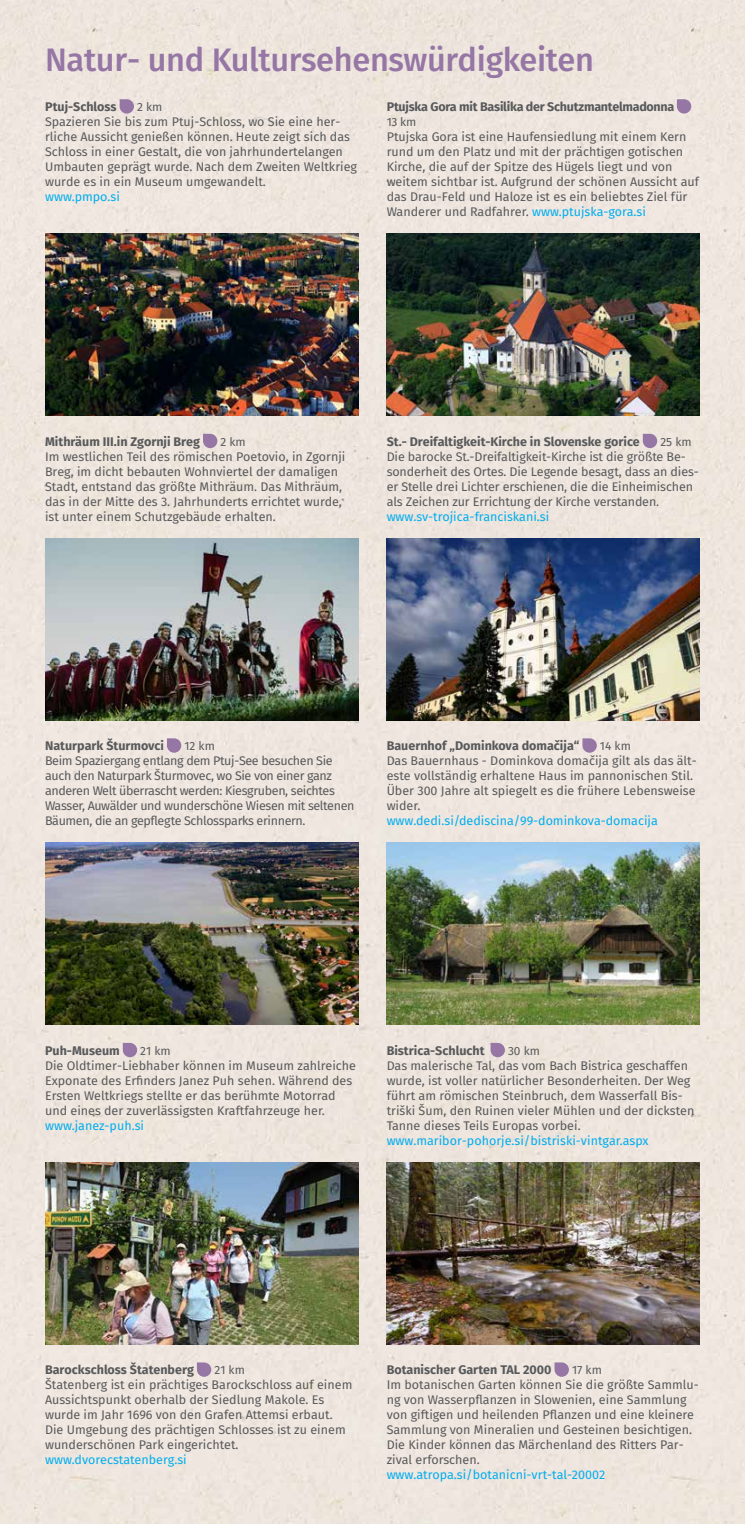
<style>
.page{position:relative;width:745px;height:1524px;background:#fff}
.page>*{position:absolute;margin:0;border:0;box-sizing:border-box;transform-origin:0 0}
.t1{font:500 32.5px "Fira Sans";letter-spacing:-.01em;color:#9576a5}
.t2{font:12.5px/15px "Fira Sans";color:#58595b}
.t3{font:12.5px/15px "Fira Sans";letter-spacing:-.03em;color:#58595b}
.t4{font:12.5px "Fira Sans";color:#00aeef}
.t5{font:700 12.5px "Fira Sans";color:#58595b}
.t6{font:700 12.5px "Fira Sans";letter-spacing:-.02em;color:#58595b}
.t7{font:11.88px "Fira Sans";color:#58595b}
.s1{color:#00aeef}
</style>
<div class="page">
<div style="left:0;top:0;width:744px;height:1524px;background:#eee6de"></div>
<svg style="left:119px;top:99px;width:15px;height:15px"></svg>
<img style="left:45px;top:234px;width:313px;height:182px">
<svg style="left:203px;top:434px;width:14px;height:14px"></svg>
<img style="left:45px;top:538px;width:313px;height:182px">
<svg style="left:167px;top:738px;width:14px;height:15px"></svg>
<img style="left:45px;top:843px;width:313px;height:182px">
<svg style="left:123px;top:1043px;width:14px;height:14px"></svg>
<img style="left:45px;top:1162px;width:313px;height:182px">
<svg style="left:197px;top:1362px;width:14px;height:14px"></svg>
<svg style="left:676px;top:99px;width:14px;height:15px"></svg>
<img style="left:386px;top:234px;width:313px;height:182px">
<svg style="left:642px;top:434px;width:14px;height:14px"></svg>
<img style="left:386px;top:538px;width:313px;height:182px">
<svg style="left:582px;top:738px;width:14px;height:15px"></svg>
<img style="left:386px;top:843px;width:313px;height:182px">
<svg style="left:490px;top:1043px;width:14px;height:14px"></svg>
<img style="left:386px;top:1162px;width:313px;height:182px">
<svg style="left:554px;top:1362px;width:14px;height:14px"></svg>
<h1 class="t1" style="left:45px;top:36px;width:550px">Natur- und Kultursehenswürdigkeiten</h1>
<p class="t5" style="left:45px;top:98px;width:73px">Ptuj-Schloss</p>
<p class="t7" style="left:137px;top:99px;width:27px">2 km</p>
<p class="t2" style="left:45px;top:115px;width:313px">Spazieren Sie bis zum Ptuj-Schloss, wo Sie eine her&shy;rliche Aussicht genießen können. Heute zeigt sich das Schloss in einer Gestalt, die von jahrhundertelangen Umbauten geprägt wurde. Nach dem Zweiten Weltkrieg wurde es in ein Museum umgewandelt.</p>
<p class="t4" style="left:45px;top:188px;width:76px">www.pmpo.si</p>
<p class="t6" style="left:386px;top:98px;width:289px">Ptujska Gora mit Basilika der Schutzmantelmadonna</p>
<p class="t7" style="left:386px;top:114px;width:31px">13 km</p>
<p class="t2" style="left:386px;top:130px;width:313px">Ptujska Gora ist eine Haufensiedlung mit einem Kern rund um den Platz und mit der prächtigen gotischen Kirche, die auf der Spitze des Hügels liegt und von weitem sichtbar ist. Aufgrund der schönen Aussicht auf das Drau-Feld und Haloze ist es ein beliebtes Ziel für Wanderer und Radfahrer. <span class="s1">www.ptujska-gora.si</span></p>
<p class="t5" style="left:45px;top:432px;width:156px">Mithräum III.in Zgornji Breg</p>
<p class="t7" style="left:220px;top:433px;width:27px">2 km</p>
<p class="t2" style="left:45px;top:450px;width:302px">Im westlichen Teil des römischen Poetovio, in Zgornji Breg, im dicht bebauten Wohnviertel der damaligen Stadt, entstand das größte Mithräum. Das Mithräum, das in der Mitte des 3. Jahrhunderts errichtet wurde, ist unter einem Schutzgebäude erhalten.</p>
<p class="t5" style="left:386px;top:432px;width:254px">St.- Dreifaltigkeit-Kirche in Slovenske gorice</p>
<p class="t7" style="left:660px;top:433px;width:33px">25 km</p>
<p class="t2" style="left:386px;top:450px;width:313px">Die barocke St.-Dreifaltigkeit-Kirche ist die größte Be&shy;sonderheit des Ortes. Die Legende besagt, dass an dies&shy;er Stelle drei Lichter erschienen, die die Einheimischen als Zeichen zur Errichtung der Kirche verstanden.</p>
<p class="t4" style="left:386px;top:507px;width:164px">www.sv-trojica-franciskani.si</p>
<p class="t5" style="left:45px;top:737px;width:120px">Naturpark Šturmovci</p>
<p class="t7" style="left:184px;top:738px;width:32px">12 km</p>
<p class="t3" style="left:45px;top:754px;width:311px">Beim Spaziergang entlang dem Ptuj-See besuchen Sie auch den Naturpark Šturmovec, wo Sie von einer ganz anderen Welt überrascht werden: Kiesgruben, seichtes Wasser, Auwälder und wunderschöne Wiesen mit seltenen Bäumen, die an gepflegte Schlossparks erinnern.</p>
<p class="t5" style="left:386px;top:737px;width:194px">Bauernhof „Dominkova domačija“</p>
<p class="t7" style="left:599px;top:738px;width:32px">14 km</p>
<p class="t2" style="left:386px;top:754px;width:311px">Das Bauernhaus - Dominkova domačija gilt als das ält&shy;este vollständig erhaltene Haus im pannonischen Stil.<br>Über 300 Jahre alt spiegelt es die frühere Lebensweise wider.</p>
<p class="t4" style="left:386px;top:812px;width:272px">www.dedi.si/dediscina/99-dominkova-domacija</p>
<p class="t5" style="left:45px;top:1041px;width:76px">Puh-Museum</p>
<p class="t7" style="left:140px;top:1042px;width:32px">21 km</p>
<p class="t2" style="left:45px;top:1059px;width:312px">Die Oldtimer-Liebhaber können im Museum zahlreiche Exponate des Erfinders Janez Puh sehen. Während des Ersten Weltkriegs stellte er das berühmte Motorrad und eines der zuverlässigsten Kraftfahrzeuge her.</p>
<p class="t4" style="left:45px;top:1116px;width:100px">www.janez-puh.si</p>
<p class="t5" style="left:386px;top:1041px;width:99px">Bistrica-Schlucht</p>
<p class="t7" style="left:507px;top:1042px;width:33px">30 km</p>
<p class="t2" style="left:386px;top:1059px;width:309px">Das malerische Tal, das vom Bach Bistrica geschaffen wurde, ist voller natürlicher Besonderheiten. Der Weg führt am römischen Steinbruch, dem Wasserfall Bis&shy;triški Šum, den Ruinen vieler Mühlen und der dicksten Tanne dieses Teils Europas vorbei.</p>
<p class="t4" style="left:386px;top:1131px;width:263px">www.maribor-pohorje.si/bistriski-vintgar.aspx</p>
<p class="t5" style="left:45px;top:1361px;width:150px">Barockschloss Štatenberg</p>
<p class="t7" style="left:214px;top:1362px;width:32px">21 km</p>
<p class="t2" style="left:45px;top:1378px;width:308px">Štatenberg ist ein prächtiges Barockschloss auf einem Aussichtspunkt oberhalb der Siedlung Makole. Es wurde im Jahr 1696 von den Grafen Attemsi erbaut.<br>Die Umgebung des prächtigen Schlosses ist zu einem wunderschönen Park eingerichtet.</p>
<p class="t4" style="left:45px;top:1451px;width:143px">www.dvorecstatenberg.si</p>
<p class="t5" style="left:386px;top:1361px;width:166px">Botanischer Garten TAL 2000</p>
<p class="t7" style="left:571px;top:1362px;width:31px">17 km</p>
<p class="t2" style="left:386px;top:1378px;width:313px">Im botanischen Garten können Sie die größte Sammlu&shy;ng von Wasserpflanzen in Slowenien, eine Sammlung von giftigen und heilenden Pflanzen und eine kleinere Sammlung von Mineralien und Gesteinen besichtigen.<br>Die Kinder können das Märchenland des Ritters Par&shy;zival erforschen.</p>
<p class="t4" style="left:386px;top:1466px;width:220px">www.atropa.si/botanicni-vrt-tal-20002</p>
</div>
